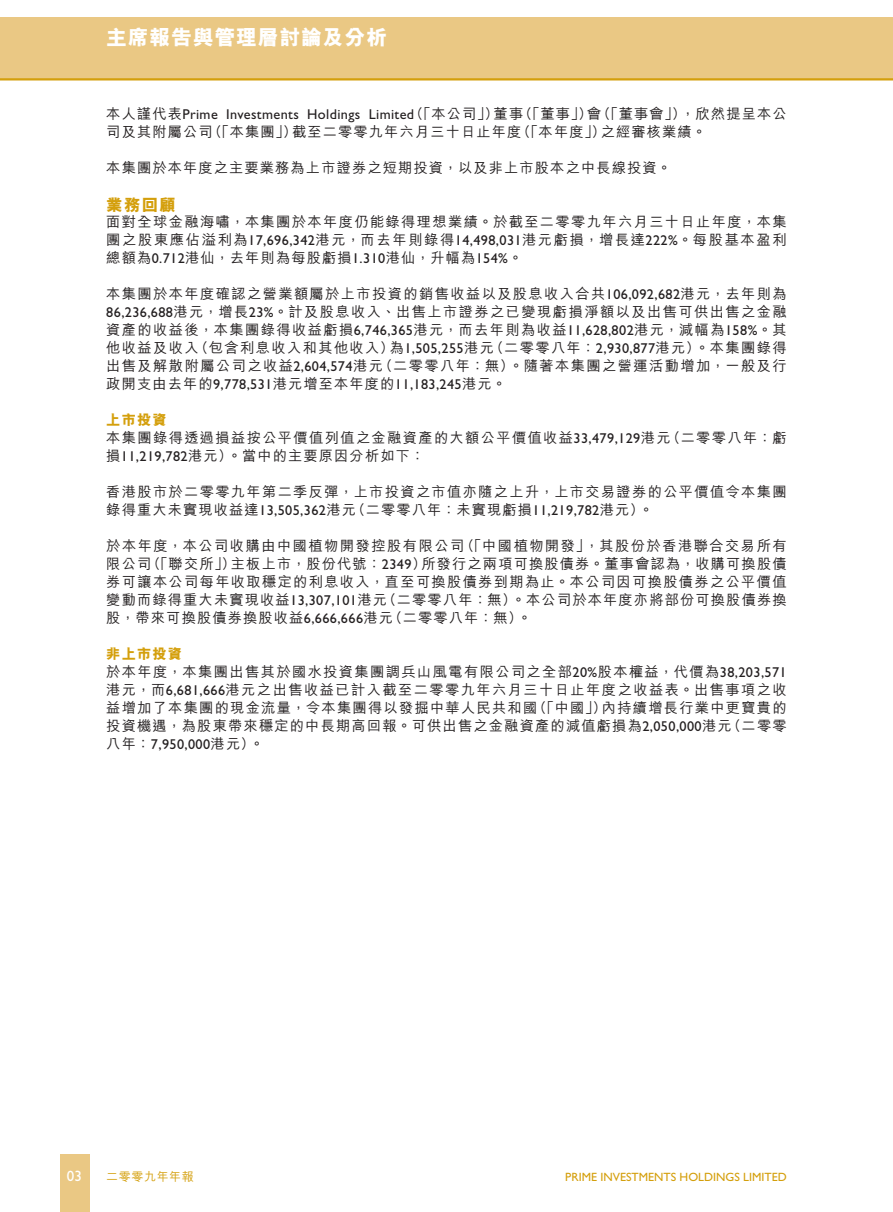
<style>
.page{position:relative;width:893px;height:1212px;background:#fff}
.page>*{position:absolute;margin:0;border:0;box-sizing:border-box;transform-origin:0 0}
.t1{font:21px "M Hei HK Xbold B5 pc H";letter-spacing:.03em;color:#fff}
.t2{font:16.5px "M Hei HK Xbold B5 pc H";color:#d49f0c}
.t3{font:15px "Gill Sans Std";color:#fff}
.t4{font:14.25px/18px "M Hei HK Medium B5 pc H";letter-spacing:.085em;color:#231f20;text-align:justify}
.t5{font:14.25px "Gill Sans Std";letter-spacing:.03em;color:#231f20}
.t6{font:14.25px "M Hei HK Xbold B5 pc H";letter-spacing:.08em;color:#d49f0c}
.t7{font:12px "Gill Sans Std";color:#d49f0c}
.t8{font:12px "M Hei HK Medium B5 pc H";letter-spacing:.05em;color:#d49f0c}
.s1{font-family:"Gill Sans Std"}
.s2{font-family:"M Hei HK Medium B5 pc H"}
</style>
<div class="page">
<div style="left:60px;top:1154px;width:30px;height:58px;background:#eac884"></div>
<div style="left:0;top:18px;width:893px;height:62px;background:#eac884"></div>
<hr style="left:0;top:78px;width:893px;height:2px;background:#d49f0c">
<h1 class="t1" style="left:106px;top:29px;width:282px">主席報告與管理層討論及分析</h1>
<p class="t4" style="left:106px;top:107px;width:682px">本人謹代表<span class="s1">Prime Investments Holdings Limited</span>（「本公司」）董事（「董事」）會（「董事會」），欣然提呈本公司及其附屬公司（「本集團」）截至二零零九年六月三十日止年度（「本年度」）之經審核業績。</p>
<p class="t4" style="left:106px;top:161px;width:567px">本集團於本年度之主要業務為上市證券之短期投資，以及非上市股本之中長線投資。</p>
<p class="t2" style="left:106px;top:199px;width:71px">業務回顧</p>
<p class="t4" style="left:106px;top:215px;width:682px">面對全球金融海嘯，本集團於本年度仍能錄得理想業績。於截至二零零九年六月三十日止年度，本集團之股東應佔溢利為<span class="s1">17,696,342</span>港元，而去年則錄得<span class="s1">14,498,031</span>港元虧損，增長達<span class="s1">222%</span>。每股基本盈利總額為<span class="s1">0.712</span>港仙，去年則為每股虧損<span class="s1">1.310</span>港仙，升幅為<span class="s1">154%</span>。</p>
<p class="t4" style="left:106px;top:287px;width:682px">本集團於本年度確認之營業額屬於上市投資的銷售收益以及股息收入合共<span class="s1">106,092,682</span>港元，去年則為<span class="s1">86,236,688</span>港元，增長<span class="s1">23%</span>。計及股息收入、出售上市證券之已變現虧損淨額以及出售可供出售之金融資產的收益後，本集團錄得收益虧損<span class="s1">6,746,365</span>港元，而去年則為收益<span class="s1">11,628,802</span>港元，減幅為<span class="s1">158%</span>。其他收益及收入（包含利息收入和其他收入）為<span class="s1">1,505,255</span>港元（二零零八年：<span class="s1">2,930,877</span>港元）。本集團錄得出售及解散附屬公司之收益<span class="s1">2,604,574</span>港元（二零零八年：無）。隨著本集團之營運活動增加，一般及行</p>
<p class="t5" style="left:106px;top:379px;width:402px"><span class="s2">政開支由去年的</span>9,778,531<span class="s2">港元增至本年度的</span>11,183,245<span class="s2">港元。</span></p>
<p class="t6" style="left:106px;top:414px;width:62px">上市投資</p>
<p class="t4" style="left:106px;top:431px;width:682px">本集團錄得透過損益按公平價值列值之金融資產的大額公平價值收益<span class="s1">33,479,129</span>港元（二零零八年：虧損<span class="s1">11,219,782</span>港元）。當中的主要原因分析如下：</p>
<p class="t4" style="left:106px;top:485px;width:682px">香港股市於二零零九年第二季反彈，上市投資之市值亦隨之上升，上市交易證券的公平價值令本集團錄得重大未實現收益達<span class="s1">13,505,362</span>港元（二零零八年：未實現虧損<span class="s1">11,219,782</span>港元）。</p>
<p class="t4" style="left:106px;top:539px;width:682px">於本年度，本公司收購由中國植物開發控股有限公司（「中國植物開發」，其股份於香港聯合交易所有限公司（「聯交所」）主板上市，股份代號：<span class="s1">2349</span>）所發行之兩項可換股債券。董事會認為，收購可換股債券可讓本公司每年收取穩定的利息收入，直至可換股債券到期為止。本公司因可換股債券之公平價值變動而錄得重大未實現收益<span class="s1">13,307,101</span>港元（二零零八年：無）。本公司於本年度亦將部份可換股債券換股，帶來可換股債券換股收益<span class="s1">6,666,666</span>港元（二零零八年：無）。</p>
<p class="t6" style="left:106px;top:648px;width:77px">非上市投資</p>
<p class="t4" style="left:106px;top:665px;width:682px">於本年度，本集團出售其於國水投資集團調兵山風電有限公司之全部<span class="s1">20%</span>股本權益，代價為<span class="s1">38,203,571</span>港元，而<span class="s1">6,681,666</span>港元之出售收益已計入截至二零零九年六月三十日止年度之收益表。出售事項之收益增加了本集團的現金流量，令本集團得以發掘中華人民共和國（「中國」）內持續增長行業中更寶貴的投資機遇，為股東帶來穩定的中長期高回報。可供出售之金融資產的減值虧損為<span class="s1">2,050,000</span>港元（二零零</p>
<p class="t5" style="left:106px;top:739px;width:159px"><span class="s2">八年：</span>7,950,000<span class="s2">港元）。</span></p>
<p class="t3" style="left:67px;top:1170px;width:16px">03</p>
<p class="t8" style="left:106px;top:1172px;width:89px">二零零九年年報</p>
<p class="t7" style="left:565px;top:1172px;width:223px">PRIME INVESTMENTS HOLDINGS LIMITED</p>
</div>
